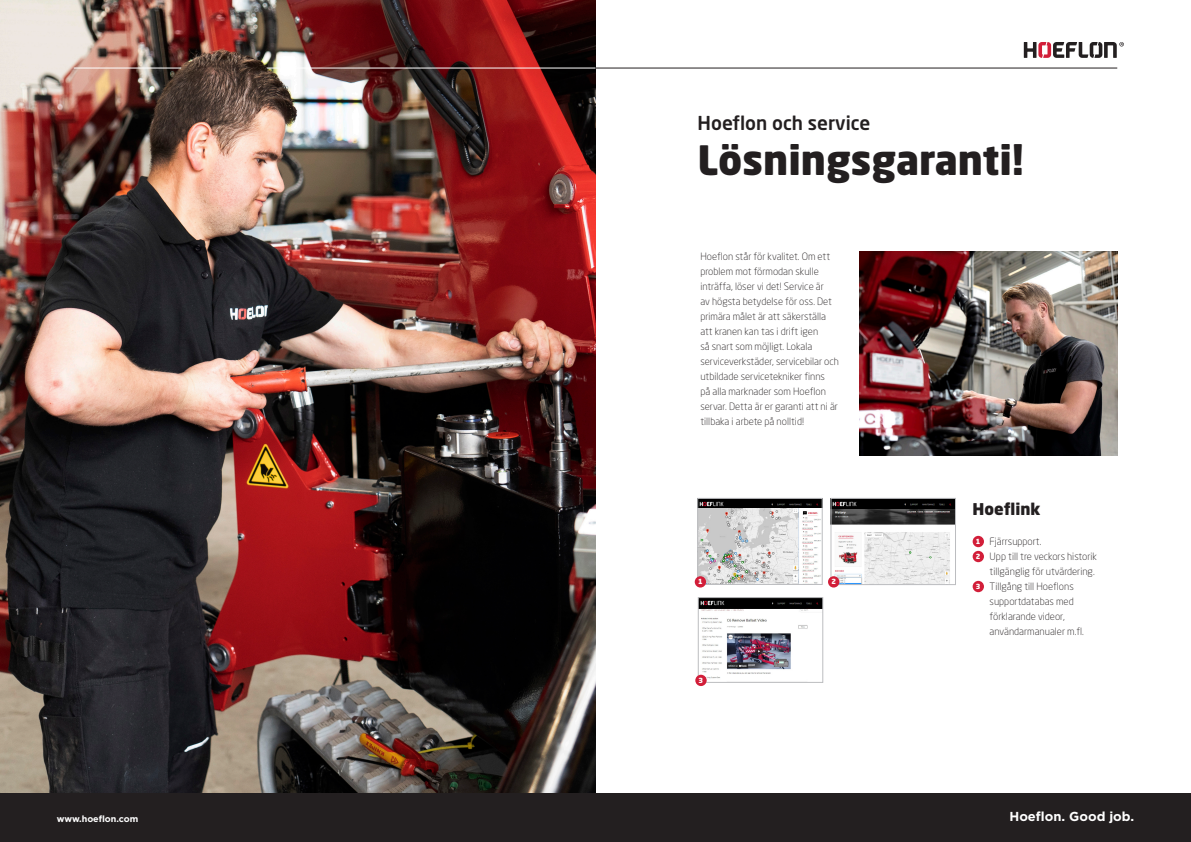
<style>
.page{position:relative;width:1191px;height:842px;background:#fff}
.page>*{position:absolute;margin:0;border:0;box-sizing:border-box;transform-origin:0 0}
.kop_1{font:900 40px "Neo Sans Std";color:#231f20}
.kop_1-2{font:500 19px "Neo Sans Std";color:#231f20}
.kop_2{font:900 16px "Neo Sans Std";color:#231f20}
.t1{font:700 13px "Gotham";color:#fff}
.bodytekst{font:300 10px/15px "Neo Sans Std";color:#231f20}
.t2{font:700 9px "Gotham";color:#fff}
.bodytekst-2{font:900 7px "Neo Sans Std";color:#fff}
</style>
<div class="page">
<img style="left:699px;top:500px;width:121px;height:83px">
<img style="left:0;top:0;width:595px;height:794px">
<hr style="left:74px;top:68px;width:107px;height:1px;background:#fff">
<div style="left:972px;top:536px;width:12px;height:11px;background:#d21e39;border-radius:50%"></div>
<div style="left:972px;top:551px;width:12px;height:11px;background:#d21e39;border-radius:50%"></div>
<div style="left:972px;top:581px;width:12px;height:11px;background:#d21e39;border-radius:50%"></div>
<img style="left:859px;top:251px;width:258px;height:205px">
<hr style="left:595px;top:68px;width:522px;height:1px;background:#231f20">
<svg style="left:1023px;top:42px;width:101px;height:16px"></svg>
<img style="left:700px;top:608px;width:121px;height:72px">
<img style="left:700px;top:599px;width:121px;height:9px">
<div style="left:698px;top:597px;width:125px;height:85px;border:1px solid #bcbdc0"></div>
<div style="left:697px;top:498px;width:125px;height:87px;border:1px solid #bcbdc0"></div>
<img style="left:833px;top:509px;width:120px;height:74px">
<img style="left:833px;top:500px;width:120px;height:9px">
<div style="left:831px;top:498px;width:124px;height:87px;border:1px solid #bcbdc0"></div>
<div style="left:694px;top:576px;width:12px;height:11px;background:#d21e39;border-radius:50%"></div>
<div style="left:828px;top:576px;width:11px;height:11px;background:#d21e39;border-radius:50%"></div>
<div style="left:695px;top:675px;width:11px;height:11px;background:#d21e39;border-radius:50%"></div>
<hr style="left:267px;top:68px;width:328px;height:1px;background:#fff">
<div style="left:0;top:794px;width:1191px;height:48px;background:#231f20"></div>
<p class="kop_1-2" style="left:697px;top:111px;width:174px">Hoeflon och service</p>
<p class="kop_1" style="left:697px;top:134px;width:328px">Lösningsgaranti!</p>
<p class="bodytekst" style="left:700px;top:249px;width:140px">Hoeflon står för kvalitet. Om ett problem mot förmodan skulle inträffa, löser vi det! Service är<br>av högsta betydelse för oss. Det primära målet är att säkerställa att kranen kan tas i drift igen<br>så snart som möjligt. Lokala serviceverkstäder, servicebilar och utbildade servicetekniker finns<br>på alla marknader som Hoeflon servar. Detta är er garanti att ni är tillbaka i arbete på nolltid!</p>
<p class="bodytekst-2" style="left:698px;top:577px;width:6px">1</p>
<p class="bodytekst-2" style="left:831px;top:577px;width:6px">2</p>
<p class="bodytekst-2" style="left:698px;top:675px;width:6px">3</p>
<p class="kop_2" style="left:972px;top:499px;width:69px">Hoeflink</p>
<p class="bodytekst-2" style="left:976px;top:537px;width:6px">1</p>
<p class="bodytekst" style="left:989px;top:534px;width:53px">Fjärrsupport.</p>
<p class="bodytekst-2" style="left:976px;top:552px;width:6px">2</p>
<p class="bodytekst" style="left:989px;top:549px;width:109px">Upp till tre veckors historik tillgänglig för utvärdering.</p>
<p class="bodytekst-2" style="left:976px;top:582px;width:6px">3</p>
<p class="bodytekst" style="left:989px;top:579px;width:96px">Tillgång till Hoeflons supportdatabas med förklarande videor, användarmanualer m.fl.</p>
<p class="t2" style="left:57px;top:813px;width:83px">www.hoeflon.com</p>
<h3 class="t1" style="left:1009px;top:807px;width:126px">Hoeflon. Good job.</h3>
</div>
